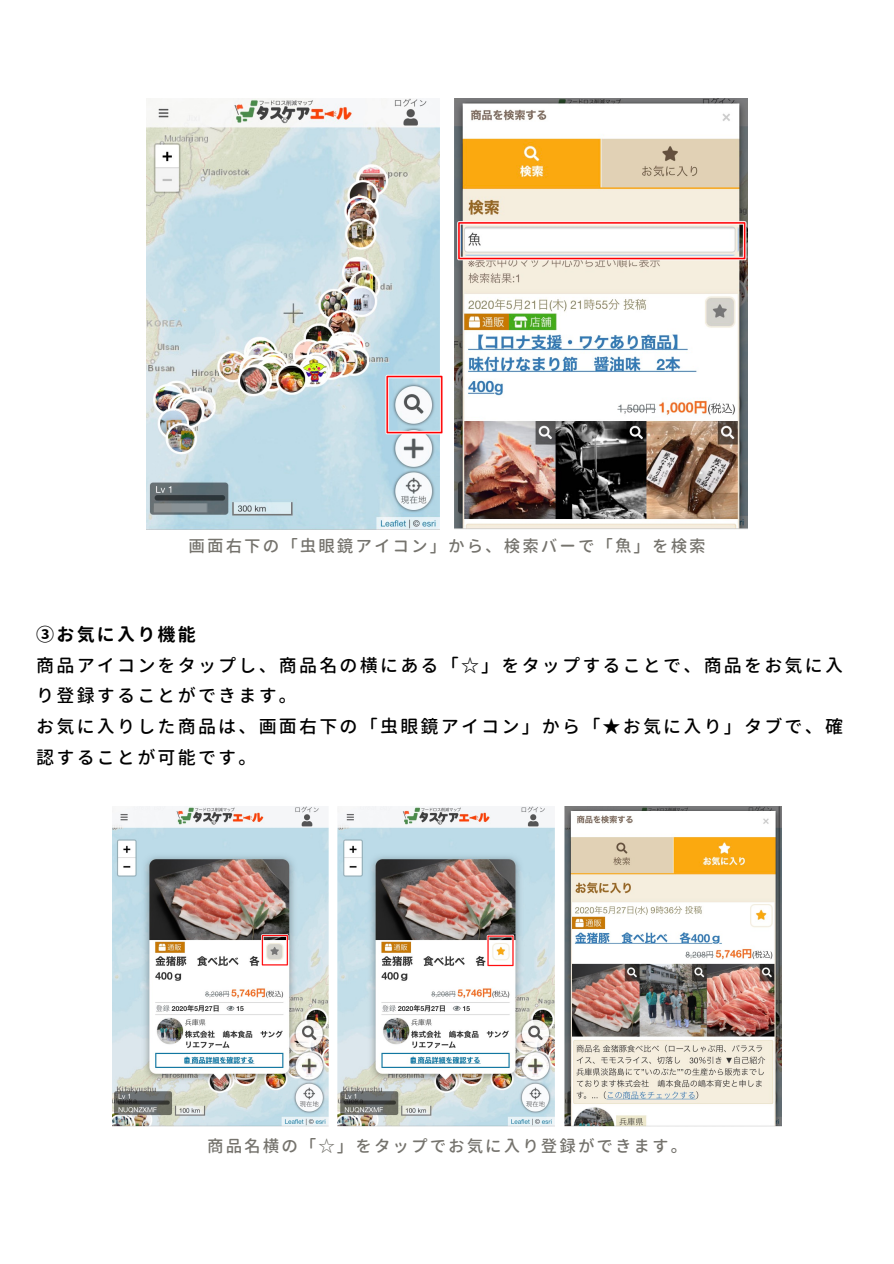
<style>
.page{position:relative;width:894px;height:1264px;background:#fff}
.page>*{position:absolute;margin:0;border:0;box-sizing:border-box;transform-origin:0 0}
.t1{font:500 18px/30.8px "Gen Jyuu Gothic";letter-spacing:.12em;color:#000}
.t2{font:700 18px "Gen Jyuu Gothic";letter-spacing:.12em;color:#000}
.t3{font:500 16.5px "Gen Jyuu Gothic";letter-spacing:.12em;color:#75736d}
</style>
<div class="page">
<img style="left:147px;top:99px;width:600px;height:430px">
<img style="left:112px;top:806px;width:669px;height:320px">
<p class="t3" style="left:188px;top:534px;width:518px">画面右下の「虫眼鏡アイコン」から、検索バーで「魚」を検索</p>
<p class="t2" style="left:36px;top:621px;width:161px">③お気に入り機能</p>
<p class="t1" style="left:36px;top:649px;width:808px">商品アイコンをタップし、商品名の横にある「☆」をタップすることで、商品をお気に入り登録することができます。<br>お気に入りした商品は、画面右下の「虫眼鏡アイコン」から「★お気に入り」タブで、確認することが可能です。</p>
<p class="t3" style="left:207px;top:1134px;width:481px">商品名横の「☆」をタップでお気に入り登録ができます。</p>
</div>
